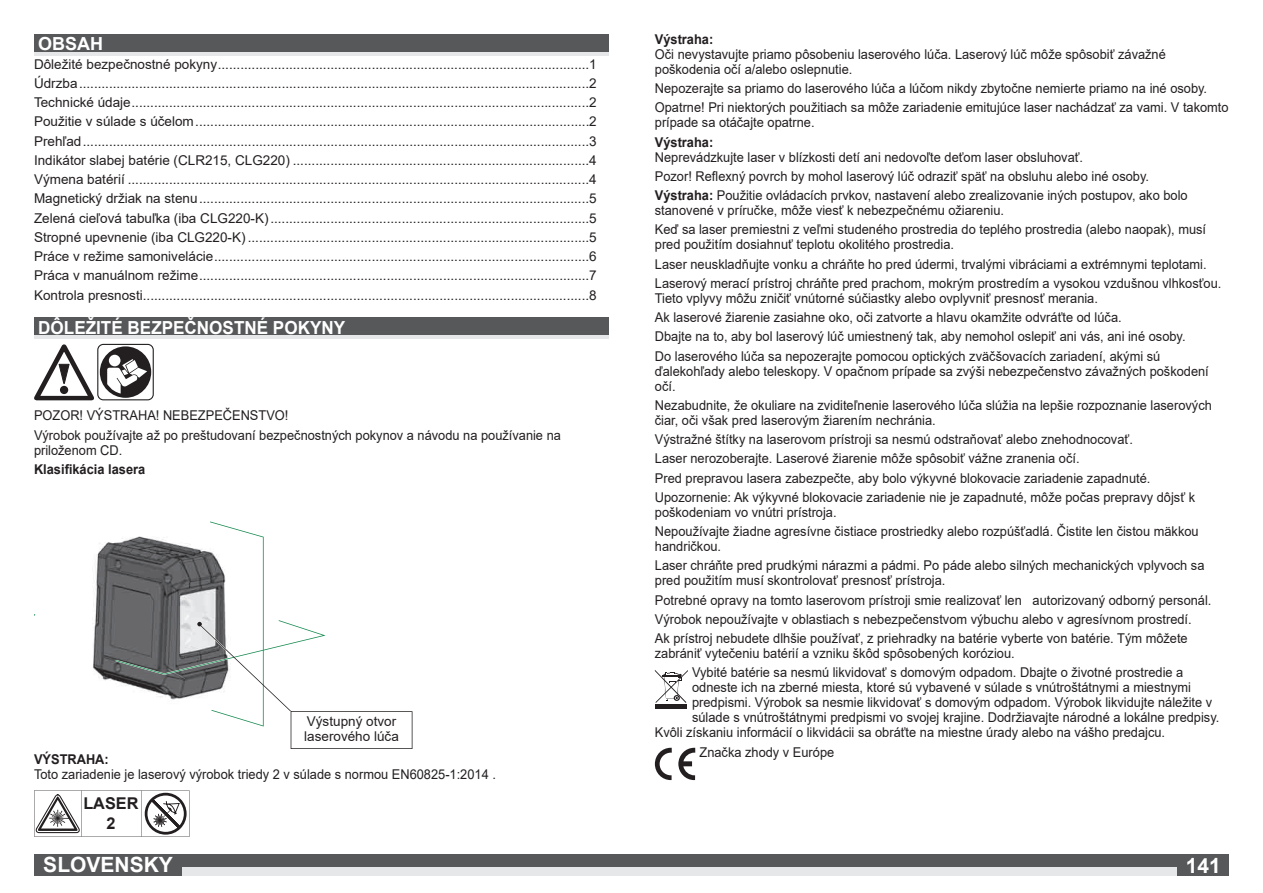
<style>
.page{position:relative;width:1263px;height:893px;background:#fff}
.page>*{position:absolute;margin:0;border:0;box-sizing:border-box;transform-origin:0 0}
.t1{font:700 21px "Arial";color:#fff}
.t2{font:700 18px "Arial";color:#fff;scale:.95 1}
.t3{font:700 18px "Arial";color:#fff}
.t4{font:700 16.2px/19.5px "Arial";color:#231f20;text-align:center}
.t5{font:13.5px/19.2px "Arial";color:#231f20;scale:.95 1}
.t6{font:13.5px/19.2px "Arial";color:#231f20;text-align:justify}
.t7{font:700 13.5px "Arial";color:#231f20;scale:.95 1}
.s1{font-weight:700}
</style>
<div class="page">
<div style="left:34px;top:855px;width:1195px;height:21px;background:#57585a"></div>
<div style="left:34px;top:867px;width:1195px;height:9px;background:#e6e7e9"></div>
<div style="left:1178px;top:855px;width:51px;height:21px;background:#57585a"></div>
<div style="left:34px;top:855px;width:148px;height:21px;background:#57585a"></div>
<svg style="left:655px;top:670px;width:33px;height:33px"></svg>
<div style="left:655px;top:704px;width:32px;height:5px;background:#231f20"></div>
<svg style="left:678px;top:748px;width:17px;height:32px"></svg>
<svg style="left:655px;top:748px;width:17px;height:32px"></svg>
<div style="left:34px;top:34px;width:574px;height:21px;background:#57585a"></div>
<hr style="left:34px;top:52px;width:574px;height:3px;background:#e6e7e9">
<div style="left:34px;top:318px;width:574px;height:20px;background:#57585a"></div>
<hr style="left:34px;top:336px;width:574px;height:3px;background:#e6e7e9">
<div style="left:97px;top:344px;width:57px;height:56px;border:1px solid #231f20;border-radius:6px"></div>
<div style="left:100px;top:346px;width:51px;height:52px;background:#231f20;border-radius:50%"></div>
<div style="left:109px;top:355px;width:11px;height:11px;background:#fff;border-radius:50%"></div>
<svg style="left:107px;top:359px;width:40px;height:35px"></svg>
<svg style="left:34px;top:344px;width:60px;height:56px"></svg>
<img style="left:93px;top:542px;width:22px;height:139px">
<svg style="left:115px;top:521px;width:297px;height:228px"></svg>
<svg style="left:34px;top:790px;width:155px;height:47px"></svg>
<hr style="left:81px;top:791px;width:1px;height:45px;background:#231f20">
<hr style="left:141px;top:791px;width:1px;height:45px;background:#231f20">
<h2 class="t3" style="left:38px;top:34px;width:66px">OBSAH</h2>
<p class="t6" style="left:34px;top:54px;width:564px">Dôležité bezpečnostné pokyny ...................................................................................................1<br>Údrzba ........................................................................................................................................2<br>Technické údaje ..........................................................................................................................2<br>Použitie v súlade s účelom .........................................................................................................2<br>Prehľad .......................................................................................................................................3<br>Indikátor slabej batérie (CLR215, CLG220) ...............................................................................4<br>Výmena batérií ...........................................................................................................................4<br>Magnetický držiak na stenu ........................................................................................................5<br>Zelená cieľová tabuľka (iba CLG220-K) .....................................................................................5<br>Stropné upevnenie (iba CLG220-K) ...........................................................................................5<br>Práce v režime samonivelácie ....................................................................................................6<br>Práca v manuálnom režime ........................................................................................................7<br>Kontrola presnosti.......................................................................................................................8</p>
<h2 class="t2" style="left:38px;top:317px;width:325px">DÔLEŽITÉ BEZPEČNOSTNÉ POKYNY</h2>
<p class="t5" style="left:34px;top:406px;width:556px">POZOR! VÝSTRAHA! NEBEZPEČENSTVO!<br>Výrobok používajte až po preštudovaní bezpečnostných pokynov a návodu na používanie na</p>
<p class="t5" style="left:34px;top:440px;width:95px">priloženom CD.</p>
<p class="t7" style="left:34px;top:462px;width:119px">Klasifikácia lasera</p>
<p class="t6" style="left:304px;top:714px;width:96px;line-height:15px">Výstupný otvor laserového lúča</p>
<p class="t7" style="left:34px;top:752px;width:80px">VÝSTRAHA:</p>
<p class="t5" style="left:34px;top:765px;width:488px">Toto zariadenie je laserový výrobok triedy 2 v súlade s normou EN60825-1:2014 .</p>
<p class="t4" style="left:83px;top:794px;width:57px">LASER<br>2</p>
<p class="t7" style="left:655px;top:32px;width:63px">Výstraha:</p>
<p class="t5" style="left:655px;top:47px;width:539px;line-height:15px">Oči nevystavujte priamo pôsobeniu laserového lúča. Laserový lúč môže spôsobiť závažné poškodenia očí a/alebo oslepnutie.</p>
<p class="t5" style="left:655px;top:79px;width:605px">Nepozerajte sa priamo do laserového lúča a lúčom nikdy zbytočne nemierte priamo na iné osoby.<br>Opatrne! Pri niektorých použitiach sa môže zariadenie emitujúce laser nachádzať za vami. V takomto</p>
<p class="t5" style="left:655px;top:113px;width:170px">prípade sa otáčajte opatrne.</p>
<p class="t7" style="left:655px;top:134px;width:63px">Výstraha:</p>
<p class="t5" style="left:655px;top:147px;width:562px">Neprevádzkujte laser v blízkosti detí ani nedovoľte deťom laser obsluhovať.<br>Pozor! Reflexný povrch by mohol laserový lúč odraziť späť na obsluhu alebo iné osoby.<br><span class="s1">Výstraha:</span> Použitie ovládacích prvkov, nastavení alebo zrealizovanie iných postupov, ako bolo</p>
<p class="t5" style="left:655px;top:201px;width:582px">stanovené v príručke, môže viesť k nebezpečnému ožiareniu.<br>Keď sa laser premiestni z veľmi studeného prostredia do teplého prostredia (alebo naopak), musí</p>
<p class="t5" style="left:655px;top:235px;width:598px">pred použitím dosiahnuť teplotu okolitého prostredia.<br>Laser neuskladňujte vonku a chráňte ho pred údermi, trvalými vibráciami a extrémnymi teplotami.<br>Laserový merací prístroj chráňte pred prachom, mokrým prostredím a vysokou vzdušnou vlhkosťou.</p>
<p class="t5" style="left:655px;top:289px;width:560px">Tieto vplyvy môžu zničiť vnútorné súčiastky alebo ovplyvniť presnosť merania.<br>Ak laserové žiarenie zasiahne oko, oči zatvorte a hlavu okamžite odvráťte od lúča.<br>Dbajte na to, aby bol laserový lúč umiestnený tak, aby nemohol oslepiť ani vás, ani iné osoby.<br>Do laserového lúča sa nepozerajte pomocou optických zväčšovacích zariadení, akými sú</p>
<p class="t5" style="left:655px;top:363px;width:585px;line-height:15px">ďalekohľady alebo teleskopy. V opačnom prípade sa zvýši nebezpečenstvo závažných poškodení očí.</p>
<p class="t5" style="left:655px;top:398px;width:588px;line-height:15px">Nezabudnite, že okuliare na zviditeľnenie laserového lúča slúžia na lepšie rozpoznanie laserových čiar, oči však pred laserovým žiarením nechránia.</p>
<p class="t5" style="left:655px;top:430px;width:570px">Výstražné štítky na laserovom prístroji sa nesmú odstraňovať alebo znehodnocovať.<br>Laser nerozoberajte. Laserové žiarenie môže spôsobiť vážne zranenia očí.<br>Pred prepravou lasera zabezpečte, aby bolo výkyvné blokovacie zariadenie zapadnuté.<br>Upozornenie: Ak výkyvné blokovacie zariadenie nie je zapadnuté, môže počas prepravy dôjsť k</p>
<p class="t5" style="left:655px;top:503px;width:574px">poškodeniam vo vnútri prístroja.<br>Nepoužívajte žiadne agresívne čistiace prostriedky alebo rozpúšťadlá. Čistite len čistou mäkkou</p>
<p class="t5" style="left:655px;top:537px;width:580px">handričkou.<br>Laser chráňte pred prudkými nárazmi a pádmi. Po páde alebo silných mechanických vplyvoch sa</p>
<p class="t5" style="left:655px;top:571px;width:587px">pred použitím musí skontrolovať presnosť prístroja.<br>Potrebné opravy na tomto laserovom prístroji smie realizovať len autorizovaný odborný personál.<br>Výrobok nepoužívajte v oblastiach s nebezpečenstvom výbuchu alebo v agresívnom prostredí.<br>Ak prístroj nebudete dlhšie používať, z priehradky na batérie vyberte von batérie. Tým môžete</p>
<p class="t5" style="left:692px;top:644px;width:519px;text-indent:-37px">zabrániť vytečeniu batérií a vzniku škôd spôsobených koróziou.<br>Vybité batérie sa nesmú likvidovať s domovým odpadom. Dbajte o životné prostredie a</p>
<p class="t5" style="left:692px;top:678px;width:527px">odneste ich na zberné miesta, ktoré sú vybavené v súlade s vnútroštátnymi a miestnymi</p>
<p class="t5" style="left:692px;top:693px;width:549px">predpismi. Výrobok sa nesmie likvidovať s domovým odpadom. Výrobok likvidujte náležite v</p>
<p class="t5" style="left:692px;top:708px;width:556px">súlade s vnútroštátnymi predpismi vo svojej krajine. Dodržiavajte národné a lokálne predpisy.</p>
<p class="t5" style="left:655px;top:723px;width:539px">Kvôli získaniu informácií o likvidácii sa obráťte na miestne úrady alebo na vášho predajcu.</p>
<p class="t5" style="left:699px;top:742px;width:143px">Značka zhody v Európe</p>
<h1 class="t1" style="left:43px;top:853px;width:131px">SLOVENSKY</h1>
<h1 class="t1" style="left:1186px;top:854px;width:37px">141</h1>
</div>
